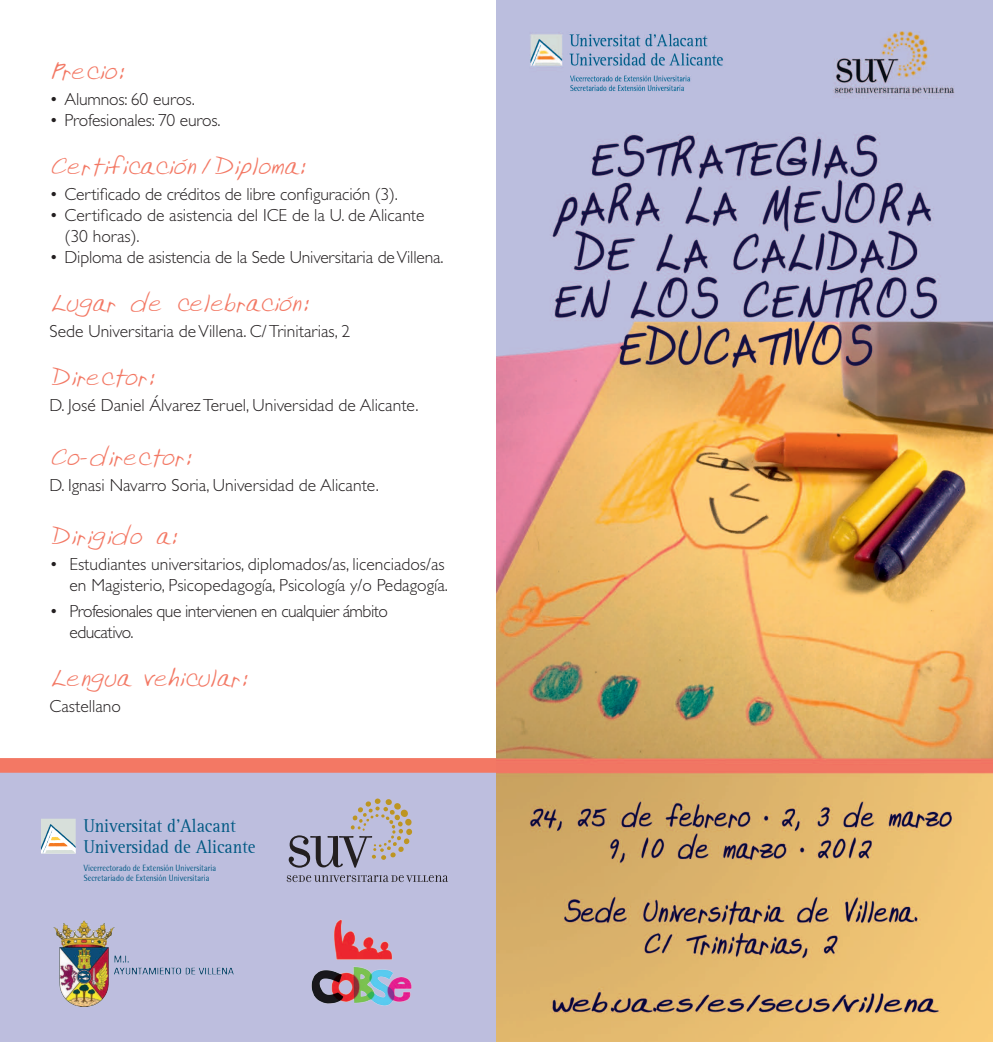
<style>
.page{position:relative;width:993px;height:1042px;background:#fff}
.page>*{position:absolute;margin:0;border:0;box-sizing:border-box;transform-origin:0 0}
.t1{font:24.5px "Brigitte";color:#f37864}
.t2{font:19.07px "Libre Serif S Si";color:#005883;scale:.9 1}
.t3{font:300 17.5px/21px "Gill Sans";color:#231f20}
.t4{font:300 17.5px/21px "Gill Sans";letter-spacing:-.03em;color:#231f20}
.t5{font:8.92px "Libre Semi Sans S Si";color:#005883;scale:.9 1}
</style>
<div class="page">
<div style="left:0;top:764px;width:496px;height:278px;background:#bdbede"></div>
<div style="left:0;top:758px;width:499px;height:15px;background:#f37864"></div>
<img style="left:496px;top:0;width:496px;height:1042px">
<img style="left:311px;top:919px;width:101px;height:87px">
<img style="left:53px;top:920px;width:181px;height:86px">
<svg style="left:287px;top:296px;width:6px;height:3px"></svg>
<div style="left:41px;top:819px;width:35px;height:34px;background:#d7dfda"></div>
<svg style="left:41px;top:824px;width:35px;height:29px"></svg>
<svg style="left:405px;top:818px;width:7px;height:8px"></svg>
<div style="left:406px;top:828px;width:6px;height:7px;background:#bd9521;border-radius:50%"></div>
<svg style="left:288px;top:798px;width:121px;height:69px"></svg>
<svg style="left:286px;top:875px;width:162px;height:7px"></svg>
<p class="t1" style="left:50px;top:57px;width:76px">Precio:</p>
<p class="t3" style="left:50px;top:88px;width:147px">• Alumnos: 60 euros.</p>
<p class="t3" style="left:50px;top:109px;width:172px">• Profesionales: 70 euros.</p>
<p class="t1" style="left:50px;top:152px;width:257px">Certificacion /Diploma:</p>
<p class="t3" style="left:50px;top:184px;width:349px">• Certificado de créditos de libre configuración (3).</p>
<p class="t3" style="left:64px;top:205px;width:361px;text-indent:-15px">• Certificado de asistencia del ICE de la U. de Alicante (30 horas).</p>
<p class="t3" style="left:50px;top:247px;width:395px">• Diploma de asistencia de la Sede Universitaria deVillena.</p>
<p class="t1" style="left:50px;top:290px;width:261px">Lugar de celebracion:</p>
<p class="t3" style="left:50px;top:321px;width:302px">Sede Universitaria deVillena. C/Trinitarias, 2</p>
<p class="t1" style="left:50px;top:364px;width:106px">Director:</p>
<p class="t3" style="left:50px;top:395px;width:370px">D. José Daniel ÁlvarezTeruel, Universidad de Alicante.</p>
<p class="t1" style="left:50px;top:443px;width:143px">Co-director:</p>
<p class="t3" style="left:50px;top:474px;width:331px">D. Ignasi Navarro Soria, Universidad de Alicante.</p>
<p class="t1" style="left:50px;top:522px;width:129px">Dirigido a:</p>
<p class="t3" style="left:50px;top:554px;width:400px;text-align:right">• Estudiantes universitarios, diplomados/as, licenciados/as en Magisterio, Psicopedagogía, Psicología y/o Pedagogía.</p>
<p class="t4" style="left:69px;top:600px;width:320px;text-indent:-20px">• Profesionales que intervienen en cualquier ámbito educativo.</p>
<p class="t1" style="left:50px;top:665px;width:199px">Lengua vehicular:</p>
<p class="t3" style="left:50px;top:696px;width:73px">Castellano</p>
<p class="t2" style="left:84px;top:815px;width:170px">Universitat d’Alacant</p>
<p class="t2" style="left:84px;top:836px;width:192px">Universidad de Alicante</p>
<p class="t5" style="left:84px;top:862px;width:148px">Vicerrectorado de Extensión Universitaria</p>
<p class="t5" style="left:84px;top:873px;width:141px">Secretariado de Extensión Universitaria</p>
</div>
